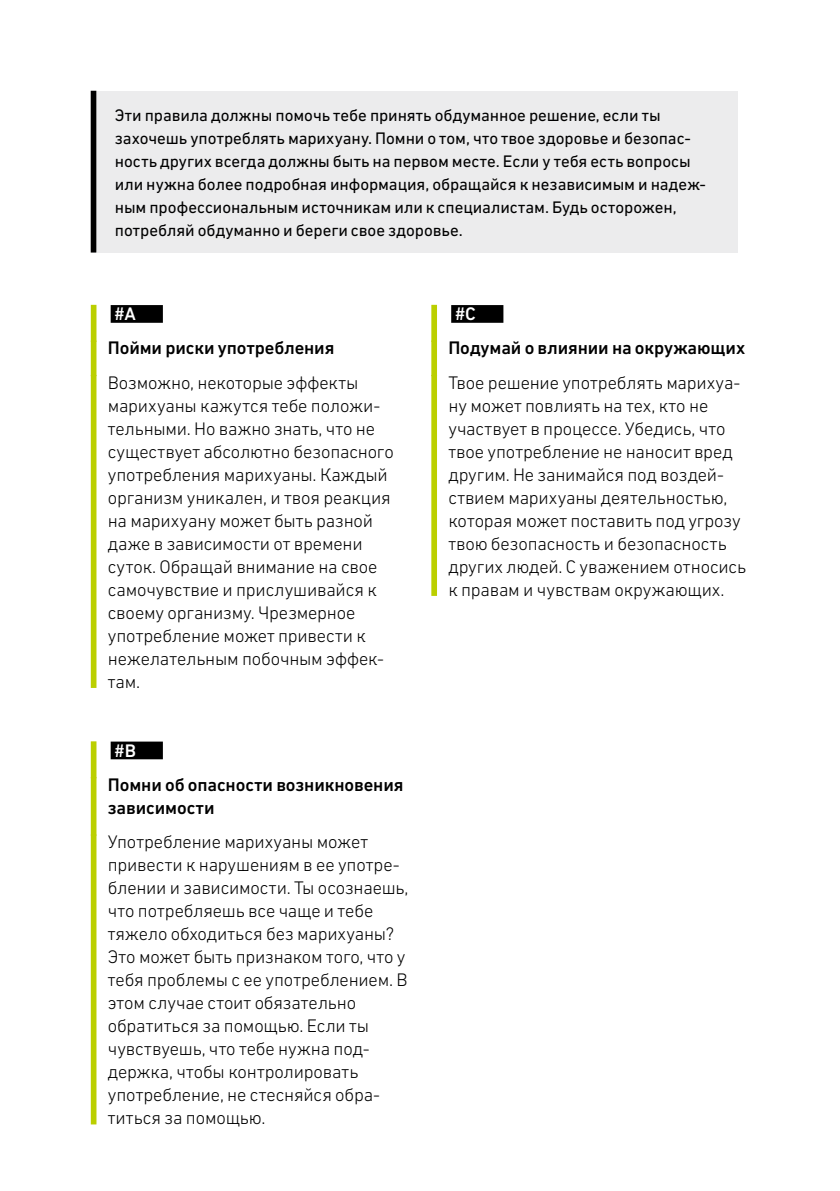
<style>
.page{position:relative;width:840px;height:1191px;background:#fff}
.page>*{position:absolute;margin:0;border:0;box-sizing:border-box;transform-origin:0 0}
.P_Fließtext_Balken{font:300 18.4px/23px "DIN Next W1 G";letter-spacing:-.005em;color:#000}
.H2_Balken{font:500 18.4px/23px "DIN Next W1 G";letter-spacing:-.005em;color:#000}
.H2_Nummern_Balken{font:500 18.4px "DIN Next LT Pro";color:#fff}
.P_Fließtext_Kasten{font:17px/23px "DIN Next W1 G";letter-spacing:-.005em;color:#000}
</style>
<div class="page">
<div style="left:91px;top:305px;width:5px;height:37px;background:#bbcf00"></div>
<div style="left:111px;top:305px;width:52px;height:18px;background:#000"></div>
<div style="left:91px;top:340px;width:5px;height:36px;background:#bbcf00"></div>
<div style="left:91px;top:375px;width:5px;height:313px;background:#bbcf00"></div>
<div style="left:91px;top:741px;width:5px;height:37px;background:#bbcf00"></div>
<div style="left:111px;top:741px;width:52px;height:18px;background:#000"></div>
<div style="left:91px;top:777px;width:5px;height:58px;background:#bbcf00"></div>
<div style="left:91px;top:834px;width:5px;height:290px;background:#bbcf00"></div>
<div style="left:431px;top:305px;width:6px;height:37px;background:#bbcf00"></div>
<div style="left:451px;top:305px;width:52px;height:18px;background:#000"></div>
<div style="left:431px;top:340px;width:6px;height:36px;background:#bbcf00"></div>
<div style="left:431px;top:375px;width:6px;height:221px;background:#bbcf00"></div>
<div style="left:98px;top:91px;width:639px;height:161px;background:#ececed"></div>
<div style="left:91px;top:91px;width:5px;height:161px;background:#000"></div>
<p class="P_Fließtext_Kasten" style="left:115px;top:103px;width:592px">Эти правила должны помочь тебе принять обдуманное решение, если ты захочешь употреблять марихуану. Помни о том, что твое здоровье и безопас&shy;ность других всегда должны быть на первом месте. Если у тебя есть вопросы или нужна более подробная информация, обращайся к независимым и надеж&shy;ным профессиональным источникам или к специалистам. Будь осторожен, потребляй обдуманно и береги свое здоровье.</p>
<h2 class="H2_Nummern_Balken" style="left:115px;top:303px;width:23px">#A</h2>
<h2 class="H2_Balken" style="left:108px;top:336px;width:228px">Пойми риски употребления</h2>
<p class="P_Fließtext_Balken" style="left:108px;top:371px;width:287px">Возможно, некоторые эффекты марихуаны кажутся тебе положи&shy;тельными. Но важно знать, что не существует абсолютно безопасного употребления марихуаны. Каждый организм уникален, и твоя реакция на марихуану может быть разной даже в зависимости от времени суток. Обращай внимание на свое самочувствие и прислушивайся к своему организму. Чрезмерное употребление может привести к нежелательным побочным эффек&shy;там.</p>
<h2 class="H2_Nummern_Balken" style="left:115px;top:739px;width:23px">#B</h2>
<h2 class="H2_Balken" style="left:108px;top:773px;width:297px">Помни об опасности возникновения зависимости</h2>
<p class="P_Fließtext_Balken" style="left:108px;top:830px;width:302px">Употребление марихуаны может привести к нарушениям в ее употре&shy;блении и зависимости. Ты осознаешь, что потребляешь все чаще и тебе тяжело обходиться без марихуаны?<br>Это может быть признаком того, что у тебя проблемы с ее употреблением. В этом случае стоит обязательно обратиться за помощью. Если ты чувствуешь, что тебе нужна под&shy;держка, чтобы контролировать употребление, не стесняйся обра&shy;титься за помощью.</p>
<h2 class="H2_Nummern_Balken" style="left:455px;top:303px;width:22px">#C</h2>
<h2 class="H2_Balken" style="left:448px;top:336px;width:298px">Подумай о влиянии на окружающих</h2>
<p class="P_Fließtext_Balken" style="left:448px;top:371px;width:299px">Твое решение употреблять марихуа&shy;ну может повлиять на тех, кто не участвует в процессе. Убедись, что твое употребление не наносит вред другим. Не занимайся под воздей&shy;ствием марихуаны деятельностью, которая может поставить под угрозу твою безопасность и безопасность других людей. С уважением относись к правам и чувствам окружающих.</p>
</div>
